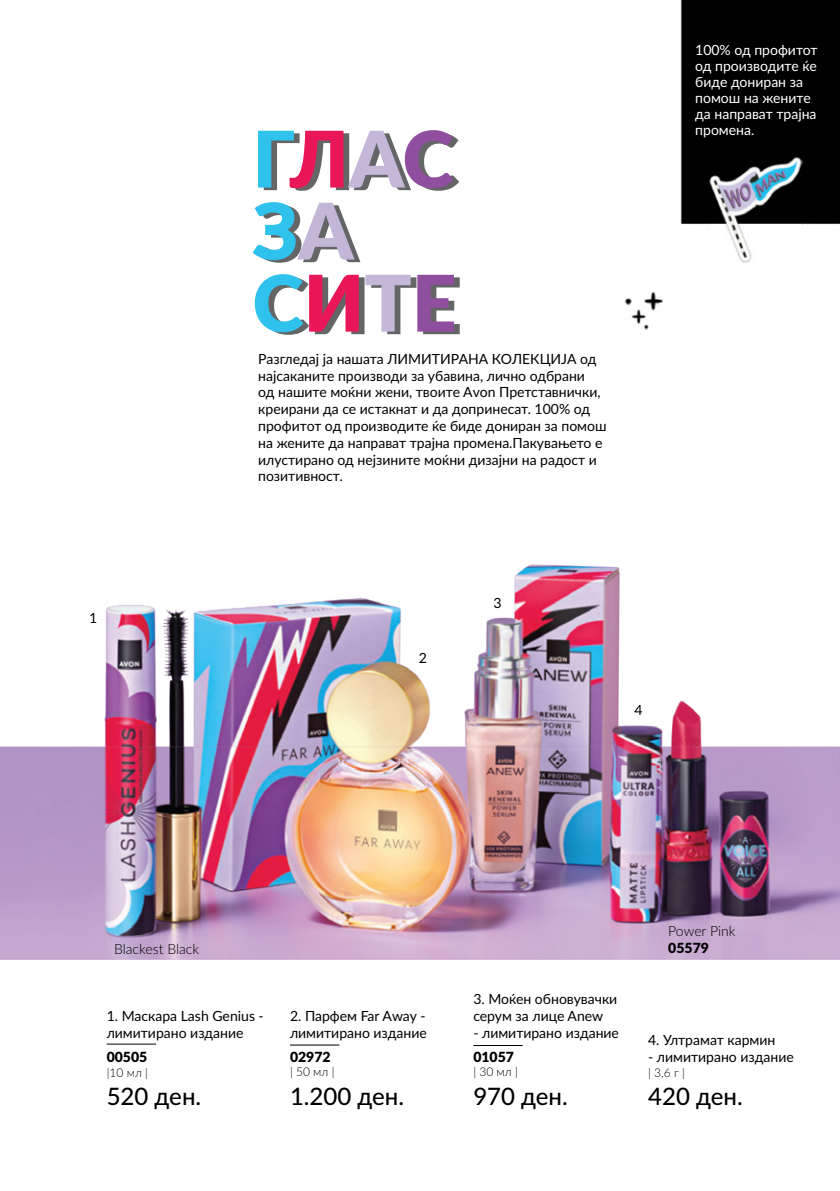
<style>
.page{position:relative;width:840px;height:1191px;background:#fff}
.page>*{position:absolute;margin:0;border:0;box-sizing:border-box;transform-origin:0 0}
.t1{font:900 78px/72px "Lato";color:#2fc2ed}
.t2{font:500 24px "Lato";color:#000}
.t3{font:14px/16.8px "Lato";color:#000}
.t4{font:14px/16px "Lato";color:#fff}
.t5{font:300 14px "Lato";color:#000}
.t6{font:900 14px "Lato";color:#000}
.t7{font:300 12px "Lato";color:#000}
.s1{color:#ea1758}
.s2{color:#c4b7d8}
.s3{color:#904e9e}
.s4{color:#c3b7d8}
</style>
<div class="page">
<img style="left:0;top:1px;width:839px;height:1045px">
<hr style="left:107px;top:1043px;width:49px;height:1px;background:#000">
<hr style="left:290px;top:1044px;width:49px;height:1px;background:#000">
<hr style="left:473px;top:1045px;width:49px;height:1px;background:#000">
<div style="left:222px;top:110px;width:395px;height:241px;background:#fff"></div>
<div style="left:635px;top:625px;width:137px;height:47px;background:#fff"></div>
<p class="t3" style="left:89px;top:609px;width:10px">1</p>
<h1 class="t1" style="left:252px;top:120px;width:205px">Г<span class="s1">Л</span><span class="s2">А</span><span class="s3">С<br></span>З<span class="s4">А<br></span>С<span class="s1">И</span><span class="s2">Т</span><span class="s3">Е</span></h1>
<p class="t3" style="left:258px;top:350px;width:350px">Разгледај ја нашата ЛИМИТИРАНА КОЛЕКЦИЈА од најсаканите производи за убавина, лично одбрани<br>од нашите моќни жени, твоите Avon Претставнички, креирани да се истакнат и да допринесат. 100% од профитот од производите ќе биде дониран за помош на жените да направат трајна промена.Пакувањето е илустирано од нејзините моќни дизајни на радост и позитивност.</p>
<p class="t3" style="left:418px;top:649px;width:10px">2</p>
<p class="t3" style="left:493px;top:594px;width:10px">3</p>
<p class="t3" style="left:634px;top:700px;width:10px">4</p>
<p class="t4" style="left:694px;top:41px;width:124px">100% од профитот од производите ќе биде дониран за помош на жените да направат трајна промена.</p>
<p class="t5" style="left:668px;top:921px;width:69px">Power Pink</p>
<p class="t5" style="left:114px;top:939px;width:87px">Blackest Black</p>
<p class="t6" style="left:668px;top:937px;width:42px">05579</p>
<p class="t3" style="left:107px;top:1007px;width:158px">1. Маскара Lash Genius - лимитирано издание</p>
<p class="t6" style="left:107px;top:1046px;width:42px">00505</p>
<p class="t7" style="left:107px;top:1064px;width:43px">|10 мл |</p>
<h2 class="t2" style="left:107px;top:1079px;width:96px">520 ден.</h2>
<p class="t3" style="left:290px;top:1006px;width:138px">2. Парфем Far Away - лимитирано издание</p>
<p class="t6" style="left:290px;top:1046px;width:42px">02972</p>
<p class="t7" style="left:290px;top:1063px;width:46px">| 50 мл |</p>
<h2 class="t2" style="left:290px;top:1079px;width:116px">1.200 ден.</h2>
<p class="t3" style="left:473px;top:990px;width:145px">3. Моќен обновувачки серум за лице Anew</p>
<p class="t3" style="left:473px;top:1023px;width:147px">- лимитирано издание</p>
<p class="t6" style="left:473px;top:1046px;width:42px">01057</p>
<p class="t7" style="left:473px;top:1063px;width:46px">| 30 мл |</p>
<h2 class="t2" style="left:473px;top:1079px;width:96px">970 ден.</h2>
<p class="t3" style="left:647px;top:1031px;width:129px">4. Ултрамат кармин</p>
<p class="t3" style="left:647px;top:1048px;width:147px">- лимитирано издание</p>
<p class="t7" style="left:647px;top:1064px;width:38px">| 3,6 г |</p>
<h2 class="t2" style="left:647px;top:1079px;width:96px">420 ден.</h2>
</div>
